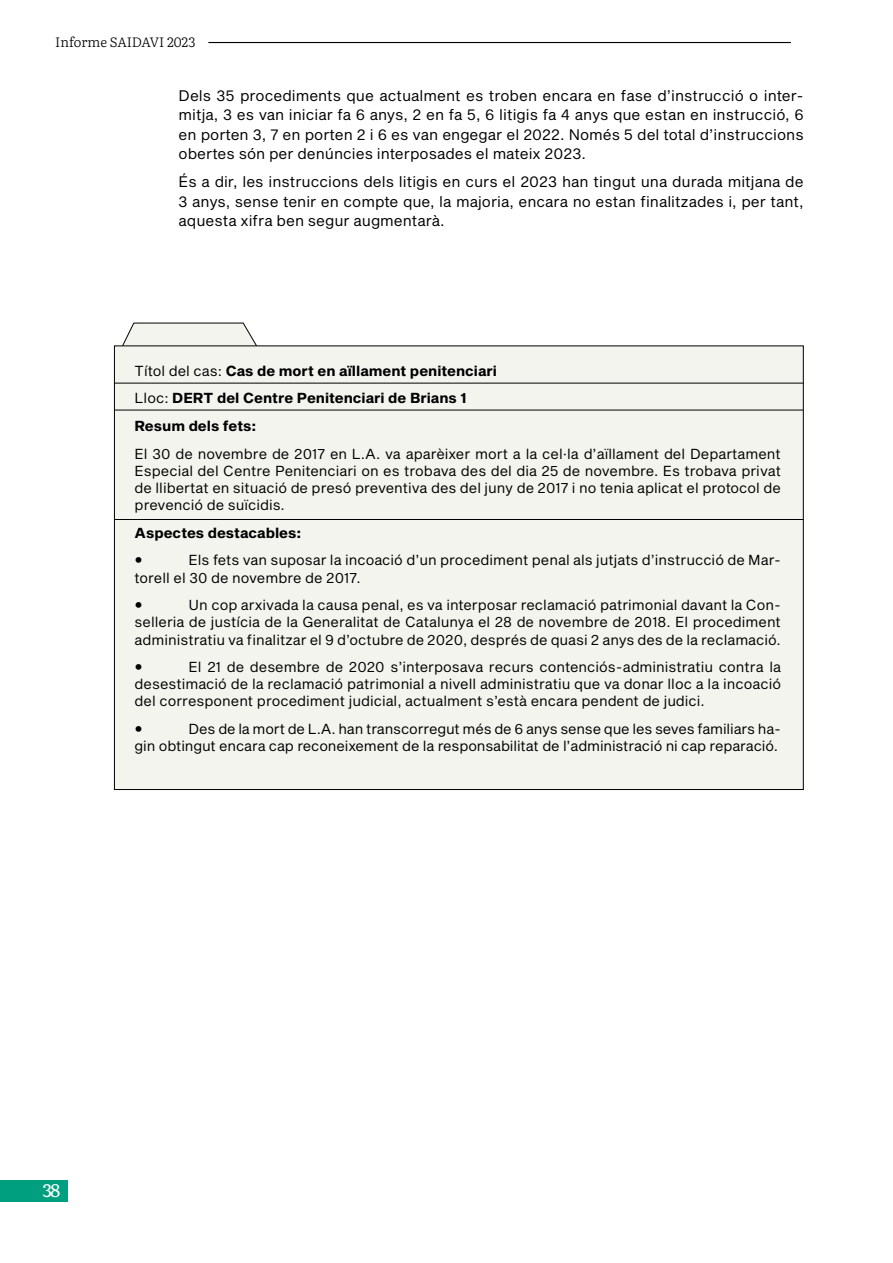
<style>
.page{position:relative;width:893px;height:1263px;background:#fff}
.page>*{position:absolute;margin:0;border:0;box-sizing:border-box;transform-origin:0 0}
.t1{font:18px "Literata";color:#fff}
.t2{font:15px/19.5px "Sequel Sans Book Body";color:#000;text-align:justify}
.t3{font:14.25px/17.1px "Sequel Sans Book Body";color:#000;text-align:justify}
.t4{font:14.25px/27.8px "Sequel Sans Bold Body";color:#000}
.t5{font:300 13.5px "Literata";letter-spacing:-.005em;color:#000}
.s1{font-family:"Sequel Sans Book Body"}
</style>
<div class="page">
<hr style="left:208px;top:42px;width:583px;height:1px;background:#000">
<div style="left:0;top:1180px;width:68px;height:21px;background:#009f7f"></div>
<svg style="left:122px;top:322px;width:135px;height:23px"></svg>
<div style="left:114px;top:345px;width:690px;height:445px;background:#f4f4ef;border:1px solid #000"></div>
<hr style="left:114px;top:383px;width:689px;height:1px;background:#000">
<hr style="left:114px;top:410px;width:689px;height:1px;background:#000">
<hr style="left:114px;top:519px;width:689px;height:1px;background:#000">
<p class="t5" style="left:55px;top:32px;width:142px">Informe SAIDAVI 2023</p>
<p class="t2" style="left:179px;top:86px;width:627px">Dels 35 procediments que actualment es troben encara en fase d’instrucció o inter&shy;mitja, 3 es van iniciar fa 6 anys, 2 en fa 5, 6 litigis fa 4 anys que estan en instrucció, 6 en porten 3, 7 en porten 2 i 6 es van engegar el 2022. Només 5 del total d’instruccions obertes són per denúncies interposades el mateix 2023.</p>
<p class="t2" style="left:179px;top:173px;width:627px">És a dir, les instruccions dels litigis en curs el 2023 han tingut una durada mitjana de 3 anys, sense tenir en compte que, la majoria, encara no estan finalitzades i, per tant, aquesta xifra ben segur augmentarà.</p>
<p class="t4" style="left:135px;top:357px;width:364px"><span class="s1">Títol del cas:</span> Cas de mort en aïllament penitenciari<br><span class="s1">Lloc:</span> DERT del Centre Penitenciari de Brians 1<br>Resum dels fets:</p>
<p class="t3" style="left:135px;top:446px;width:648px">El 30 de novembre de 2017 en L.A. va aparèixer mort a la cel·la d’aïllament del Departament Especial del Centre Penitenciari on es trobava des del dia 25 de novembre. Es trobava privat de llibertat en situació de presó preventiva des del juny de 2017 i no tenia aplicat el protocol de prevenció de suïcidis.</p>
<p class="t4" style="left:135px;top:519px;width:168px">Aspectes destacables:</p>
<p class="t3" style="left:135px;top:552px;width:10px">•</p>
<p class="t3" style="left:135px;top:552px;width:648px;text-indent:54px">Els fets van suposar la incoació d’un procediment penal als jutjats d’instrucció de Mar&shy;torell el 30 de novembre de 2017.</p>
<p class="t3" style="left:135px;top:597px;width:10px">•</p>
<p class="t3" style="left:135px;top:597px;width:648px;text-indent:54px">Un cop arxivada la causa penal, es va interposar reclamació patrimonial davant la Con&shy;selleria de justícia de la Generalitat de Catalunya el 28 de novembre de 2018. El procediment administratiu va finalitzar el 9 d’octubre de 2020, després de quasi 2 anys des de la reclamació.</p>
<p class="t3" style="left:135px;top:659px;width:10px">•</p>
<p class="t3" style="left:135px;top:659px;width:648px;text-indent:54px">El 21 de desembre de 2020 s’interposava recurs contenciós-administratiu contra la desestimació de la reclamació patrimonial a nivell administratiu que va donar lloc a la incoació del corresponent procediment judicial, actualment s’està encara pendent de judici.</p>
<p class="t3" style="left:135px;top:721px;width:10px">•</p>
<p class="t3" style="left:135px;top:721px;width:648px;text-align:right">Des de la mort de L.A. han transcorregut més de 6 anys sense que les seves familiars ha-<br>gin obtingut encara cap reconeixement de la responsabilitat de l’administració ni cap reparació.</p>
<p class="t1" style="left:43px;top:1176px;width:19px">38</p>
</div>
